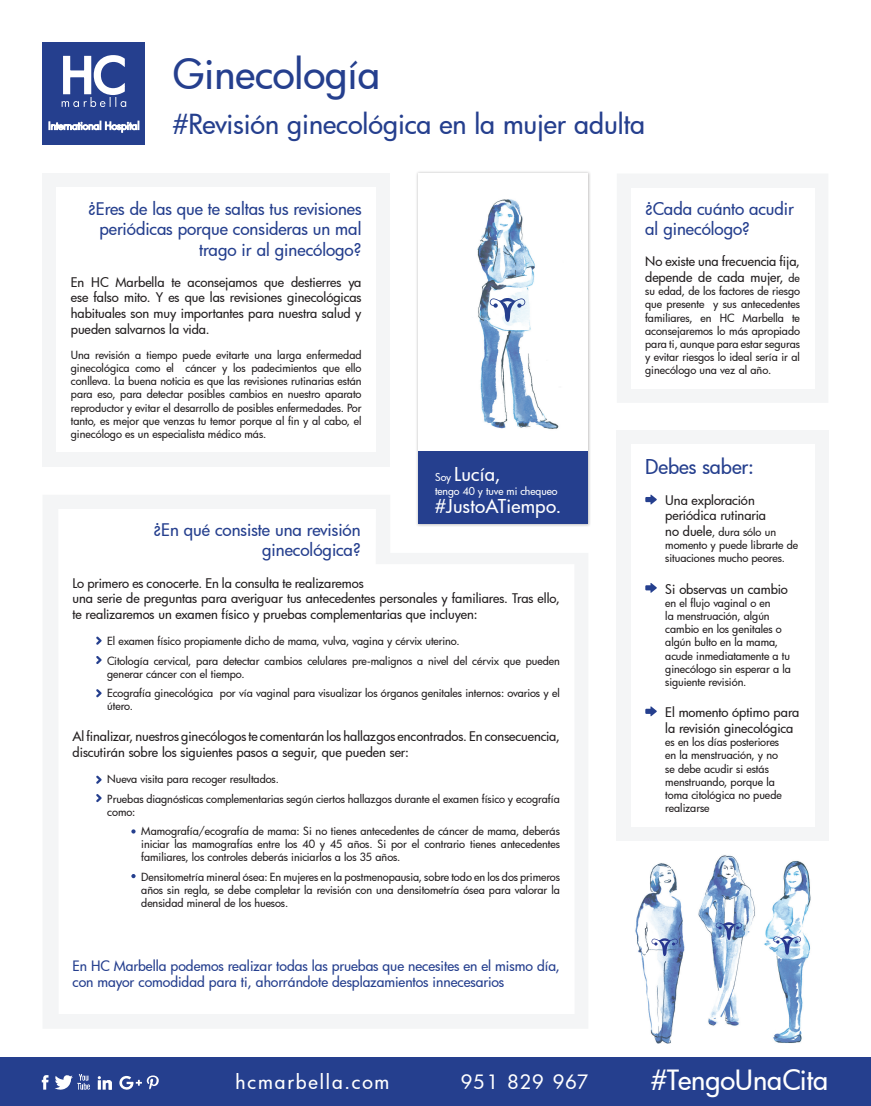
<style>
.page{position:relative;width:871px;height:1106px;background:#fff}
.page>*{position:absolute;margin:0;border:0;box-sizing:border-box;transform-origin:0 0}
.t1{font:500 40.4px "Futura";color:#253f8e}
.t2{font:500 27.3px "Futura";letter-spacing:-.005em;color:#fff}
.t3{font:500 27px "Futura";color:#253f8e}
.t4{font:500 20px "Futura";letter-spacing:-.005em;color:#253f8e}
.t5{font:500 19.3px "Futura";letter-spacing:.095em;color:#fff}
.t6{font:500 19.3px "Futura";letter-spacing:.065em;color:#fff}
.t7{font:500 18.7px "Futura";letter-spacing:.01em;color:#fff}
.t8{font:500 17px/20.4px "Futura";letter-spacing:-.005em;color:#253f8e;text-align:right}
.t9{font:500 14px/16.8px "Futura";letter-spacing:-.005em;color:#253f8e}
.t10{font:500 13px/15.6px "Futura";letter-spacing:-.005em;color:#231f20}
.t11{font:500 11px/13.2px "Futura";letter-spacing:-.005em;color:#231f20}
.t12{font:500 10.6px "Futura";letter-spacing:-.005em;color:#fff}
.s1{font-size:10.6px}
.s2{font-size:11px}
.s3{font-size:13px}
</style>
<div class="page">
<svg style="left:685px;top:840px;width:77px;height:186px"></svg>
<svg style="left:715px;top:922px;width:26px;height:18px"></svg>
<img style="left:760px;top:852px;width:2px;height:174px">
<svg style="left:762px;top:835px;width:67px;height:208px"></svg>
<svg style="left:773px;top:935px;width:27px;height:20px"></svg>
<svg style="left:635px;top:846px;width:52px;height:198px"></svg>
<svg style="left:651px;top:938px;width:26px;height:18px"></svg>
<div style="left:42px;top:173px;width:348px;height:293px;background:#f4f5f6"></div>
<div style="left:415px;top:170px;width:175px;height:357px;background:#231f20;opacity:.3"></div>
<div style="left:418px;top:173px;width:170px;height:351px;background:#fff"></div>
<div style="left:418px;top:451px;width:170px;height:73px;background:#253f8e"></div>
<svg style="left:477px;top:199px;width:82px;height:230px"></svg>
<svg style="left:489px;top:297px;width:36px;height:26px"></svg>
<div style="left:42px;top:42px;width:103px;height:103px;background:#253f8e"></div>
<svg style="left:62px;top:55px;width:65px;height:52px"></svg>
<svg style="left:49px;top:121px;width:90px;height:12px"></svg>
<svg style="left:43px;top:495px;width:545px;height:533px"></svg>
<svg style="left:58px;top:509px;width:516px;height:505px"></svg>
<div style="left:57px;top:188px;width:318px;height:264px;background:#fff"></div>
<div style="left:616px;top:173px;width:212px;height:230px;background:#f4f5f6"></div>
<div style="left:630px;top:188px;width:184px;height:200px;background:#fff"></div>
<div style="left:616px;top:430px;width:212px;height:410px;background:#f4f5f6"></div>
<div style="left:630px;top:444px;width:184px;height:382px;background:#fff"></div>
<svg style="left:645px;top:494px;width:11px;height:10px"></svg>
<svg style="left:645px;top:583px;width:11px;height:10px"></svg>
<svg style="left:645px;top:706px;width:11px;height:10px"></svg>
<svg style="left:96px;top:636px;width:5px;height:8px"></svg>
<svg style="left:96px;top:656px;width:5px;height:8px"></svg>
<svg style="left:96px;top:689px;width:5px;height:8px"></svg>
<svg style="left:96px;top:775px;width:5px;height:8px"></svg>
<svg style="left:96px;top:794px;width:5px;height:8px"></svg>
<svg style="left:131px;top:829px;width:4px;height:4px"></svg>
<svg style="left:131px;top:874px;width:4px;height:4px"></svg>
<div style="left:0;top:1057px;width:870px;height:49px;background:#253f8e"></div>
<svg style="left:42px;top:1075px;width:7px;height:14px"></svg>
<svg style="left:98px;top:1076px;width:8px;height:13px"></svg>
<svg style="left:106px;top:1080px;width:6px;height:9px"></svg>
<svg style="left:55px;top:1074px;width:35px;height:15px"></svg>
<svg style="left:119px;top:1075px;width:40px;height:15px"></svg>
<p class="t1" style="left:173px;top:47px;width:209px">Ginecología</p>
<p class="t3" style="left:173px;top:106px;width:473px">#Revisión ginecológica en la mujer adulta</p>
<p class="t8" style="left:88px;top:198px;width:275px">¿Eres de las que te saltas tus revisiones periódicas porque consideras un mal trago ir al ginecólogo?</p>
<p class="t10" style="left:71px;top:274px;width:292px;text-align:justify">En HC Marbella te aconsejamos que destierres ya ese falso mito. Y es que las revisiones ginecológicas habituales son muy importantes para nuestra salud y pueden salvarnos la vida.</p>
<p class="t11" style="left:71px;top:348px;width:292px;text-align:justify">Una revisión a tiempo puede evitarte una larga enfermedad ginecológica como el cáncer y los padecimientos que ello conlleva. La buena noticia es que las revisiones rutinarias están para eso, para detectar posibles cambios en nuestro aparato reproductor y evitar el desarrollo de posibles enfermedades. Por tanto, es mejor que venzas tu temor porque al fin y al cabo, el ginecólogo es un especialista médico más.</p>
<p class="t7" style="left:435px;top:461px;width:67px"><span class="s1">Soy</span> Lucía,</p>
<p class="t12" style="left:435px;top:484px;width:124px">tengo 40 y tuve mi chequeo</p>
<p class="t7" style="left:435px;top:493px;width:128px">#JustoATiempo.</p>
<p class="t8" style="left:153px;top:519px;width:209px">¿En qué consiste una revisión ginecológica?</p>
<p class="t10" style="left:72px;top:575px;width:489px">Lo primero es conocerte. En la consulta te realizaremos<br>una serie de preguntas para averiguar tus antecedentes personales y familiares. Tras ello, te realizaremos un examen físico y pruebas complementarias que incluyen:</p>
<p class="t11" style="left:107px;top:634px;width:354px">El examen físico propiamente dicho de mama, vulva, vagina y cérvix uterino.</p>
<p class="t11" style="left:107px;top:653px;width:454px">Citología cervical, para detectar cambios celulares pre-malignos a nivel del cérvix que pueden generar cáncer con el tiempo.</p>
<p class="t11" style="left:107px;top:686px;width:454px">Ecografía ginecológica por vía vaginal para visualizar los órganos genitales internos: ovarios y el útero.</p>
<p class="t10" style="left:72px;top:728px;width:488px">Al finalizar, nuestros ginecólogos te comentarán los hallazgos encontrados. En consecuencia, discutirán sobre los siguientes pasos a seguir, que pueden ser:</p>
<p class="t11" style="left:107px;top:772px;width:173px">Nueva visita para recoger resultados.</p>
<p class="t11" style="left:107px;top:791px;width:454px">Pruebas diagnósticas complementarias según ciertos hallazgos durante el examen físico y ecografía como:</p>
<p class="t11" style="left:141px;top:824px;width:420px;text-align:justify">Mamografía/ecografía de mama: Si no tienes antecedentes de cáncer de mama, deberás iniciar las mamografías entre los 40 y 45 años. Si por el contrario tienes antecedentes familiares, los controles deberás iniciarlos a los 35 años.</p>
<p class="t11" style="left:141px;top:869px;width:420px;text-align:justify">Densitometría mineral ósea: En mujeres en la postmenopausia, sobre todo en los dos primeros años sin regla, se debe completar la revisión con una densitometría ósea para valorar la densidad mineral de los huesos.</p>
<p class="t9" style="left:72px;top:956px;width:488px">En HC Marbella podemos realizar todas las pruebas que necesites en el mismo día, con mayor comodidad para ti, ahorrándote desplazamientos innecesarios</p>
<p class="t8" style="left:645px;top:198px;width:150px;text-align:left">¿Cada cuánto acudir al ginecólogo?</p>
<p class="t10" style="left:645px;top:253px;width:156px">No existe una frecuencia fija, depende de cada mujer, <span class="s2">de</span></p>
<p class="t11" style="left:645px;top:284px;width:156px;text-align:justify">su edad, de los factores de riesgo que presente y sus antecedentes familiares, en HC Marbella te aconsejaremos lo más apropiado para ti, aunque para estar seguras y evitar riesgos lo ideal sería ir al ginecólogo una vez al año.</p>
<p class="t4" style="left:645px;top:452px;width:110px">Debes saber:</p>
<p class="t10" style="left:665px;top:492px;width:102px">Una exploración periódica rutinaria</p>
<p class="t11" style="left:665px;top:525px;width:134px"><span class="s3">no duele</span>, dura sólo un momento y puede librarte de situaciones mucho peores.</p>
<p class="t10" style="left:665px;top:581px;width:124px">Si observas un cambio</p>
<p class="t11" style="left:665px;top:596px;width:127px">en el flujo vaginal o en<br>la menstruación, algún cambio en los genitales o algún bulto en la mama, acude inmediatamente a tu ginecólogo sin esperar a la siguiente revisión.</p>
<p class="t10" style="left:665px;top:704px;width:136px">El momento óptimo para la revisión ginecológica</p>
<p class="t11" style="left:665px;top:735px;width:118px">es en los días posteriores en la menstruación, y no se debe acudir si estás menstruando, porque la toma citológica no puede realizarse</p>
<p class="t5" style="left:235px;top:1068px;width:155px">hcmarbella.com</p>
<p class="t6" style="left:461px;top:1068px;width:129px">951 829 967</p>
<p class="t2" style="left:651px;top:1061px;width:179px">#TengoUnaCita</p>
</div>
